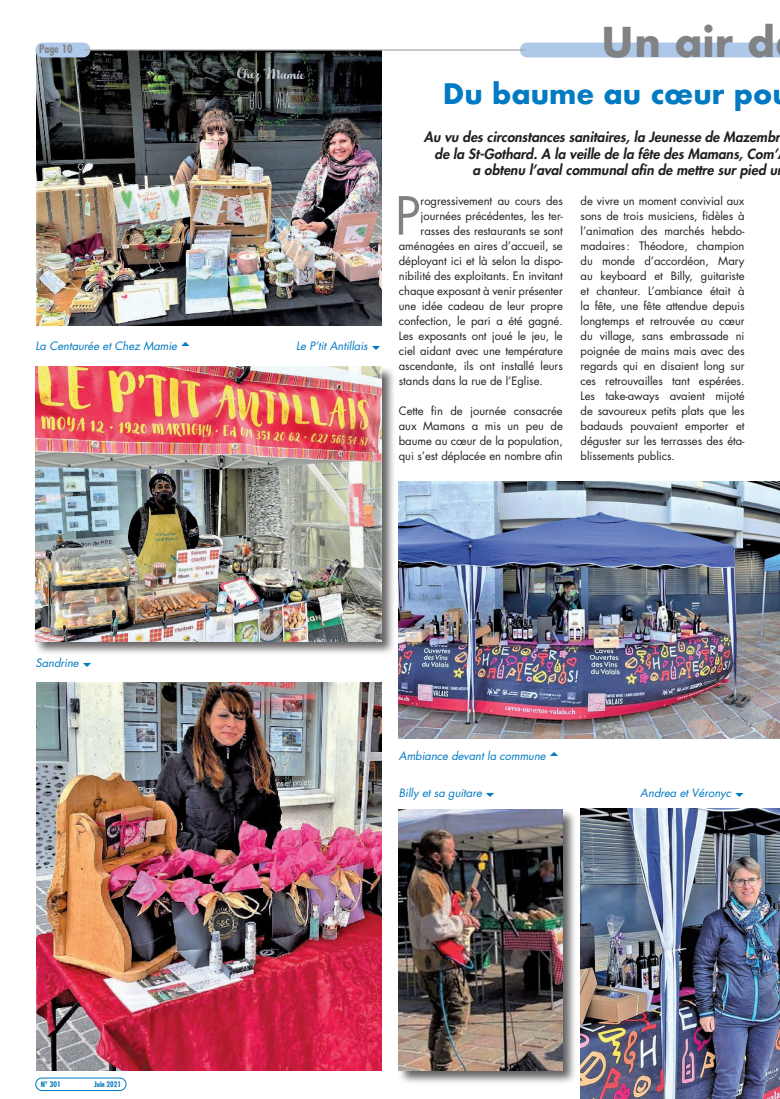
<style>
.page{position:relative;width:780px;height:1099px;background:#fff}
.page>*{position:absolute;margin:0;border:0;box-sizing:border-box;transform-origin:0 0}
.Texte{font:51px "Futura";color:#808285}
.Chapo{font:700 40px "Futura";color:#808285}
.t1{font:700 27.5px "Futura";color:#007ac2}
.Chapo-2{font:italic 800 13.75px "Futura";color:#231f20}
.Texte-2{font:11.25px/15px "Futura";letter-spacing:-.005em;color:#231f20;text-align:justify}
.Titre{font:italic 11.25px "Futura";letter-spacing:-.005em;color:#007ac2}
.t2{font:700 condensed 11.25px "Futura";color:#808285}
.Chapo-3{font:700 condensed 7.5px "Futura";color:#007ac2}
</style>
<div class="page">
<img style="left:580px;top:808px;width:200px;height:290px">
<img style="left:36px;top:51px;width:346px;height:274px">
<img style="left:36px;top:683px;width:346px;height:387px">
<div style="left:35px;top:1077px;width:91px;height:13px;border:1px solid #007ac2;border-radius:6px"></div>
<div style="left:520px;top:43px;width:260px;height:14px;background:#adc8e8"></div>
<div style="left:35px;top:43px;width:55px;height:14px;background:#adc8e8;border-radius:7px"></div>
<hr style="left:84px;top:49px;width:442px;height:2px;background:#a8a9ad">
<img style="left:399px;top:481px;width:381px;height:257px">
<div style="left:35px;top:366px;width:361px;height:289px;background:#231f20;opacity:.7"></div>
<img style="left:35px;top:366px;width:346px;height:275px">
<div style="left:398px;top:809px;width:179px;height:276px;background:#231f20;opacity:.7"></div>
<img style="left:399px;top:809px;width:163px;height:261px">
<p class="t2" style="left:39px;top:42px;width:35px">Page 10</p>
<p class="Titre" style="left:35px;top:339px;width:143px">La Centaurée et Chez Mamie</p>
<p class="Titre" style="left:296px;top:339px;width:73px">Le P’tit Antillais</p>
<p class="Chapo" style="left:601px;top:13px;width:175px">Un air d</p>
<p class="t1" style="left:443px;top:74px;width:331px">Du baume au cœur po</p>
<p class="Chapo-2" style="left:424px;top:128px;width:358px">Au vu des circonstances sanitaires, la Jeunesse de Mazembr</p>
<p class="Chapo-2" style="left:434px;top:145px;width:345px">de la St-Gothard. A la veille de la fête des Mamans, Com’</p>
<p class="Chapo-2" style="left:472px;top:161px;width:306px">a obtenu l’aval communal afin de mettre sur pied u</p>
<p class="Texte" style="left:395px;top:183px;width:27px">P</p>
<p class="Texte-2" style="left:420px;top:193px;width:144px">rogressivement au cours des</p>
<p class="Texte-2" style="left:420px;top:208px;width:144px">journées précédentes, les ter-</p>
<p class="Texte-2" style="left:420px;top:223px;width:144px">rasses des restaurants se sont</p>
<p class="Texte-2" style="left:399px;top:238px;width:165px">aménagées en aires d’accueil, se</p>
<p class="Texte-2" style="left:399px;top:253px;width:165px">déployant ici et là selon la dispo-</p>
<p class="Texte-2" style="left:399px;top:268px;width:165px">nibilité des exploitants. En invitant</p>
<p class="Texte-2" style="left:399px;top:283px;width:165px">chaque exposant à venir présenter</p>
<p class="Texte-2" style="left:399px;top:298px;width:165px">une idée cadeau de leur propre</p>
<p class="Texte-2" style="left:399px;top:313px;width:165px">confection, le pari a été gagné.</p>
<p class="Texte-2" style="left:399px;top:328px;width:165px">Les exposants ont joué le jeu, le</p>
<p class="Texte-2" style="left:399px;top:343px;width:165px">ciel aidant avec une température</p>
<p class="Texte-2" style="left:399px;top:358px;width:165px">ascendante, ils ont installé leurs</p>
<p class="Texte-2" style="left:399px;top:373px;width:146px">stands dans la rue de l’Eglise.</p>
<p class="Texte-2" style="left:399px;top:403px;width:165px">Cette fin de journée consacrée aux Mamans a mis un peu de baume au cœur de la population, qui s’est déplacée en nombre afin</p>
<p class="Texte-2" style="left:580px;top:193px;width:165px">de vivre un moment convivial aux sons de trois musiciens, fidèles à l’animation des marchés hebdo&shy;madaires: Théodore, champion du monde d’accordéon, Mary au keyboard et Billy, guitariste et chanteur. L’ambiance était à la fête, une fête attendue depuis longtemps et retrouvée au cœur du village, sans embrassade ni poignée de mains mais avec des regards qui en disaient long sur ces retrouvailles tant espérées.<br>Les take-aways avaient mijoté de savoureux petits plats que les badauds pouvaient emporter et déguster sur les terrasses des éta&shy;blissements publics.</p>
<p class="Titre" style="left:35px;top:655px;width:45px">Sandrine</p>
<p class="Titre" style="left:399px;top:748px;width:148px">Ambiance devant la commune</p>
<p class="Titre" style="left:399px;top:786px;width:84px">Billy et sa guitare</p>
<p class="Titre" style="left:640px;top:786px;width:92px">Andrea et Véronyc</p>
<p class="Chapo-3" style="left:41px;top:1079px;width:22px">N° 301</p>
<p class="Chapo-3" style="left:94px;top:1079px;width:29px">Juin 2021</p>
</div>
